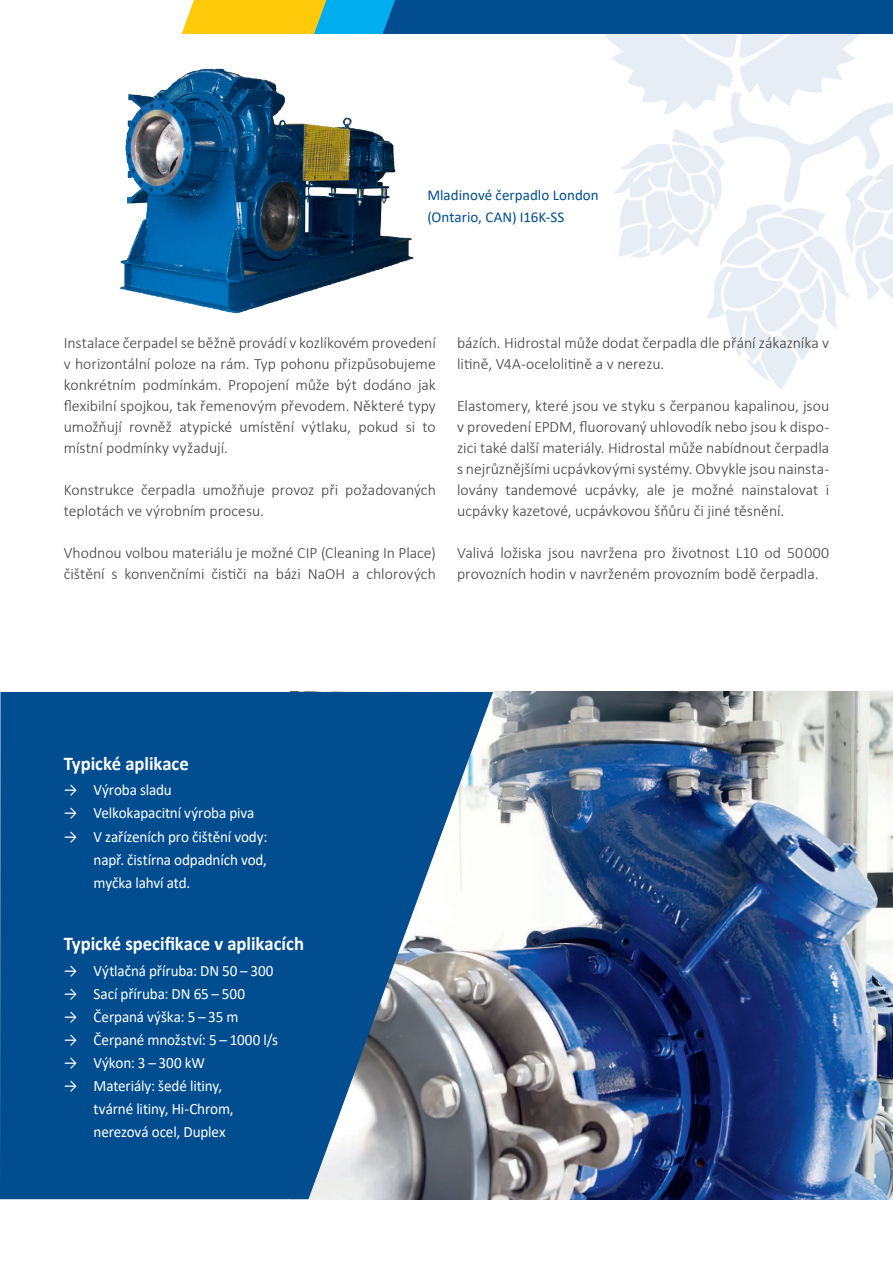
<style>
.page{position:relative;width:893px;height:1263px;background:#fff}
.page>*{position:absolute;margin:0;border:0;box-sizing:border-box;transform-origin:0 0}
.Hidrostal_Untertitel{font:700 19.5px "Calibri";color:#fff;scale:.96 1}
.Hidrostal_Lauftext{font:300 15.75px/21px "Calibri";color:#3e3e3f}
.Hidrostal_Aufzählung{font:15.75px "Calibri";letter-spacing:-.01em;color:#fff;scale:.96 1}
.Hidrostal_Legende_Bl{font:15px "Calibri";letter-spacing:.005em;color:#014d90}
</style>
<div class="page">
<img style="left:493px;top:692px;width:400px;height:507px">
<svg style="left:0;top:692px;width:493px;height:507px;background:#226097"></svg>
<img style="left:120px;top:77px;width:62px;height:225px">
<svg style="left:182px;top:0;width:711px;height:389px"></svg>
<p class="Hidrostal_Legende_Bl" style="left:427px;top:184px;width:173px">Mladinové čerpadlo London</p>
<p class="Hidrostal_Legende_Bl" style="left:427px;top:207px;width:139px">(Ontario, CAN) I16K-SS</p>
<p class="Hidrostal_Lauftext" style="left:64px;top:332px;width:374px;text-align:justify">Instalace čerpadel se běžně provádí v kozlíkovém provedení v horizontální poloze na rám. Typ pohonu přizpůsobujeme konkrétním podmínkám. Propojení může být dodáno jak flexibilní spojkou, tak řemenovým převodem. Některé typy umožňují rovněž atypické umístění výtlaku, pokud si to místní podmínky vyžadují.</p>
<p class="Hidrostal_Lauftext" style="left:64px;top:479px;width:374px">Konstrukce čerpadla umožňuje provoz při požadovaných teplotách ve výrobním procesu.</p>
<p class="Hidrostal_Lauftext" style="left:64px;top:542px;width:374px">Vhodnou volbou materiálu je možné CIP (Cleaning In Place) čištění s konvenčními čističi na bázi NaOH a chlorových</p>
<p class="Hidrostal_Lauftext" style="left:457px;top:332px;width:374px">bázích. Hidrostal může dodat čerpadla dle přání zákazníka v litině, V4A-ocelolitině a v nerezu.</p>
<p class="Hidrostal_Lauftext" style="left:457px;top:395px;width:374px;text-align:justify">Elastomery, které jsou ve styku s čerpanou kapalinou, jsou v provedení EPDM, fluorovaný uhlovodík nebo jsou k dispo&shy;zici také další materiály. Hidrostal může nabídnout čerpadla s nejrůznějšími ucpávkovými systémy. Obvykle jsou nainsta&shy;lovány tandemové ucpávky, ale je možné nainstalovat i ucpávky kazetové, ucpávkovou šňůru či jiné těsnění.</p>
<p class="Hidrostal_Lauftext" style="left:457px;top:542px;width:374px">Valivá ložiska jsou navržena pro životnost L10 od 50 000 provozních hodin v navrženém provozním bodě čerpadla.</p>
<p class="Hidrostal_Untertitel" style="left:64px;top:750px;width:132px">Typické aplikace</p>
<p class="Hidrostal_Aufzählung" style="left:64px;top:779px;width:114px">→ Výroba sladu</p>
<p class="Hidrostal_Aufzählung" style="left:64px;top:802px;width:200px">→ Velkokapacitní výroba piva</p>
<p class="Hidrostal_Aufzählung" style="left:64px;top:825px;width:214px">→ V zařízeních pro čištění vody:</p>
<p class="Hidrostal_Aufzählung" style="left:94px;top:848px;width:182px">např. čistírna odpadních vod,</p>
<p class="Hidrostal_Aufzählung" style="left:94px;top:872px;width:102px">myčka lahví atd.</p>
<p class="Hidrostal_Untertitel" style="left:64px;top:930px;width:252px">Typické specifikace v aplikacích</p>
<p class="Hidrostal_Aufzählung" style="left:64px;top:959px;width:220px">→ Výtlačná příruba: DN 50 – 300</p>
<p class="Hidrostal_Aufzählung" style="left:64px;top:982px;width:190px">→ Sací příruba: DN 65 – 500</p>
<p class="Hidrostal_Aufzählung" style="left:64px;top:1006px;width:184px">→ Čerpaná výška: 5 – 35 m</p>
<p class="Hidrostal_Aufzählung" style="left:64px;top:1029px;width:224px">→ Čerpané množství: 5 – 1000 l/s</p>
<p class="Hidrostal_Aufzählung" style="left:64px;top:1052px;width:149px">→ Výkon: 3 – 300 kW</p>
<p class="Hidrostal_Aufzählung" style="left:64px;top:1075px;width:167px">→ Materiály: šedé litiny,</p>
<p class="Hidrostal_Aufzählung" style="left:94px;top:1098px;width:147px">tvárné litiny, Hi-Chrom,</p>
<p class="Hidrostal_Aufzählung" style="left:94px;top:1121px;width:139px">nerezová ocel, Duplex</p>
</div>
